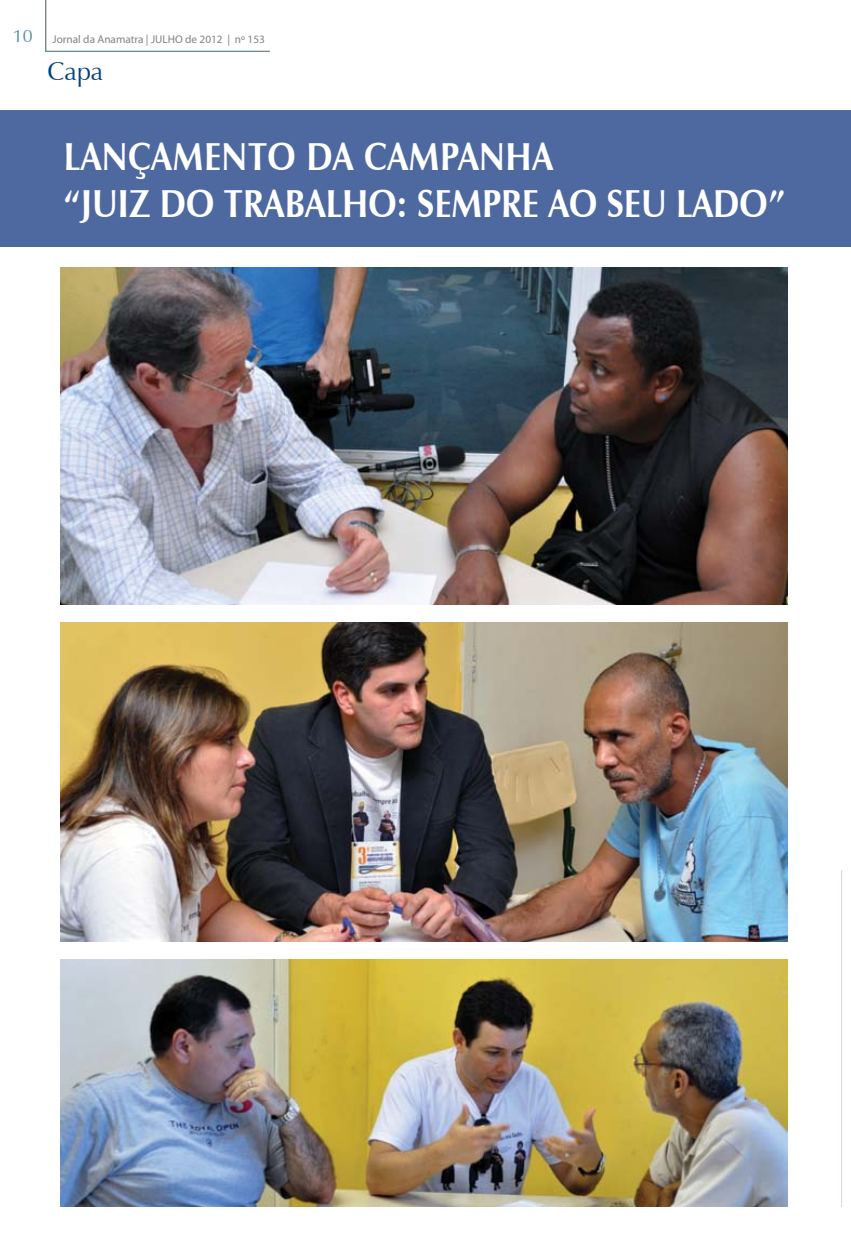
<style>
.page{position:relative;width:851px;height:1234px;background:#fff}
.page>*{position:absolute;margin:0;border:0;box-sizing:border-box;transform-origin:0 0}
.t1{font:700 39px "Zapf Humanist 601 BT";color:#fff;scale:.87 1}
.t2{font:25.5px "Zapf Humanist 601 BT";color:#004282}
.t3{font:11.25px "Myriad Pro";color:#808285}
.s1{font-family:"Zapf Humanist 601 BT";font-size:18px;color:#558ea5}
</style>
<div class="page">
<hr style="left:45px;top:0;width:1px;height:52px;background:#558ea5">
<hr style="left:45px;top:51px;width:225px;height:1px;background:#558ea5">
<div style="left:0;top:111px;width:850px;height:136px;background:#4d69a0"></div>
<img style="left:60px;top:268px;width:727px;height:336px">
<img style="left:60px;top:959px;width:727px;height:246px">
<img style="left:60px;top:622px;width:727px;height:319px">
<img style="left:841px;top:870px;width:1px;height:335px">
<p class="t3" style="left:13px;top:32px;width:253px"><span class="s1">10</span> Jornal da Anamatra | JULHO de 2012 | nº 153</p>
<p class="t2" style="left:48px;top:56px;width:57px">Capa</p>
<p class="t1" style="left:64px;top:132px;width:129px">LAN ÇAMEN</p>
<p class="t1" style="left:248px;top:132px;width:188px">TO DA CAMPAN</p>
<p class="t1" style="left:505px;top:132px;width:52px">HA</p>
<p class="t1" style="left:64px;top:180px;width:431px">“JUIZ DO TRABALHO: SEMP</p>
<p class="t1" style="left:501px;top:180px;width:328px">RE AO SE U LADO”</p>
</div>
